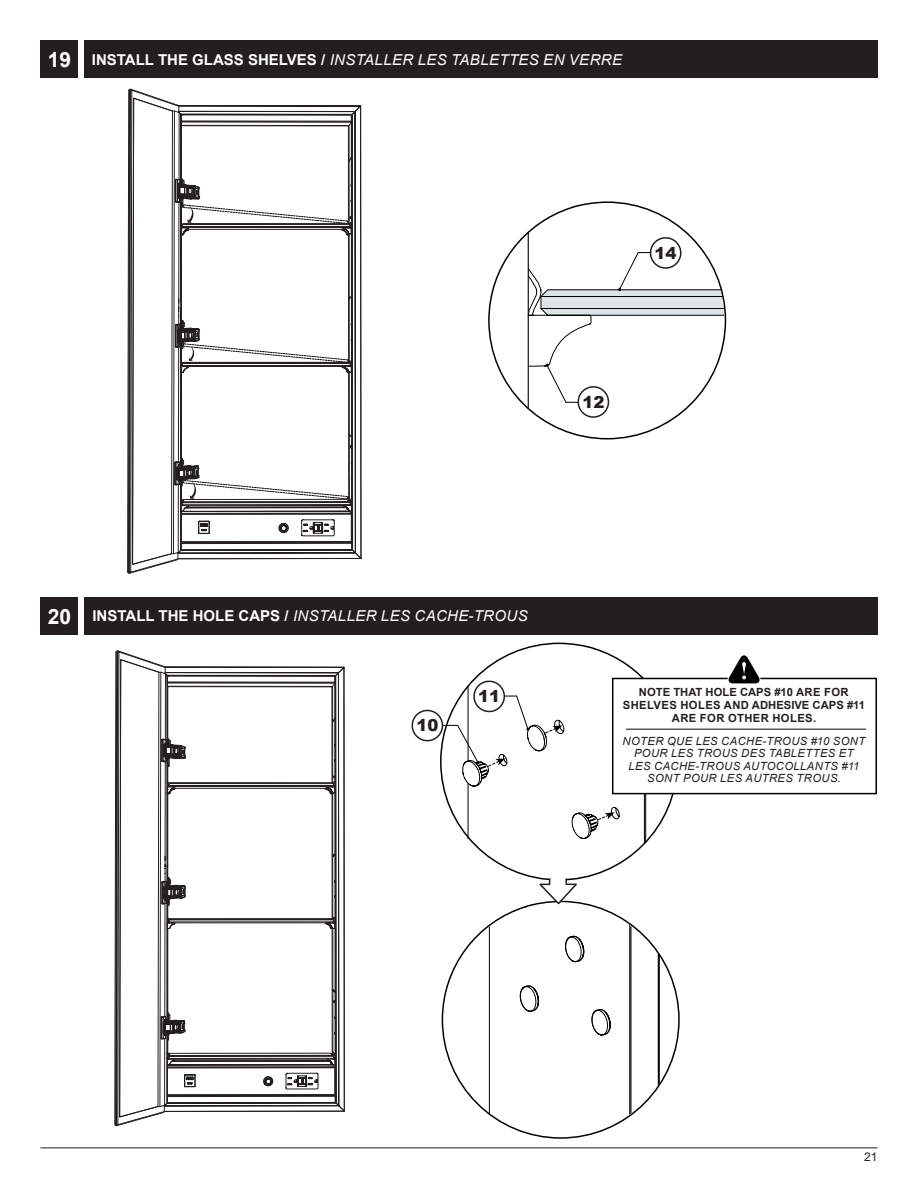
<style>
.page{position:relative;width:918px;height:1188px;background:#fff}
.page>*{position:absolute;margin:0;border:0;box-sizing:border-box;transform-origin:0 0}
.Item_Number{font:700 21px "Arial";color:#fff}
.Part_Numbers{font:900 16.5px "Arial";color:#231f20}
.t1{font:italic 15px "Arial";letter-spacing:.025em;color:#fff}
.t2{font:12px "Arial";color:#231f20}
.t3{font:italic 11.25px/12.6px "Arial";letter-spacing:.035em;color:#231f20;text-align:center}
.t4{font:700 11.25px/13px "Arial";letter-spacing:.035em;color:#231f20;text-align:center}
.s1{font-weight:700;font-style:normal}
</style>
<div class="page">
<hr style="left:40px;top:1148px;width:838px;height:1px;background:#231f20">
<div style="left:84px;top:40px;width:794px;height:38px;background:#231f20"></div>
<div style="left:84px;top:597px;width:794px;height:38px;background:#231f20"></div>
<div style="left:40px;top:40px;width:38px;height:38px;background:#231f20"></div>
<div style="left:40px;top:597px;width:38px;height:38px;background:#231f20"></div>
<svg style="left:488px;top:201px;width:239px;height:239px"></svg>
<hr style="left:528px;top:232px;width:1px;height:176px;background:#000">
<svg style="left:527px;top:236px;width:198px;height:183px"></svg>
<svg style="left:441px;top:943px;width:239px;height:196px"></svg>
<hr style="left:659px;top:954px;width:1px;height:130px;background:#000">
<hr style="left:658px;top:954px;width:1px;height:131px;background:#000">
<hr style="left:631px;top:927px;width:1px;height:186px;background:#000">
<hr style="left:629px;top:925px;width:1px;height:189px;background:#000">
<hr style="left:489px;top:927px;width:1px;height:186px;background:#000">
<svg style="left:411px;top:709px;width:28px;height:33px"></svg>
<svg style="left:462px;top:912px;width:190px;height:85px"></svg>
<svg style="left:439px;top:642px;width:240px;height:235px"></svg>
<div style="left:612px;top:678px;width:265px;height:116px;background:#fff;border:2px solid #000"></div>
<svg style="left:727px;top:655px;width:35px;height:29px"></svg>
<hr style="left:626px;top:729px;width:240px;height:1px;background:#040503">
<svg style="left:487px;top:877px;width:124px;height:159px"></svg>
<svg style="left:114px;top:88px;width:247px;height:1038px"></svg>
<p class="Item_Number" style="left:48px;top:45px;width:25px">19</p>
<p class="t1" style="left:92px;top:50px;width:532px"><span class="s1">INSTALL THE GLASS SHELVES /</span> INSTALLER LES TABLETTES EN VERRE</p>
<p class="Part_Numbers" style="left:655px;top:241px;width:24px">14</p>
<p class="Part_Numbers" style="left:582px;top:390px;width:24px">12</p>
<p class="Item_Number" style="left:48px;top:601px;width:25px">20</p>
<p class="t1" style="left:92px;top:606px;width:437px"><span class="s1">INSTALL THE HOLE CAPS /</span> INSTALLER LES CACHE-TROUS</p>
<p class="Part_Numbers" style="left:416px;top:714px;width:24px">10</p>
<p class="Part_Numbers" style="left:478px;top:684px;width:24px">11</p>
<p class="t4" style="left:623px;top:686px;width:244px">NOTE THAT HOLE CAPS #10 ARE FOR<br>SHELVES HOLES AND ADHESIVE CAPS #11<br>ARE FOR OTHER HOLES.</p>
<p class="t3" style="left:623px;top:734px;width:244px">NOTER QUE LES CACHE-TROUS #10 SONT<br>POUR LES TROUS DES TABLETTES ET<br>LES CACHE-TROUS AUTOCOLLANTS #11<br>SONT POUR LES AUTRES TROUS.</p>
<p class="t2" style="left:864px;top:1149px;width:15px">21</p>
</div>
